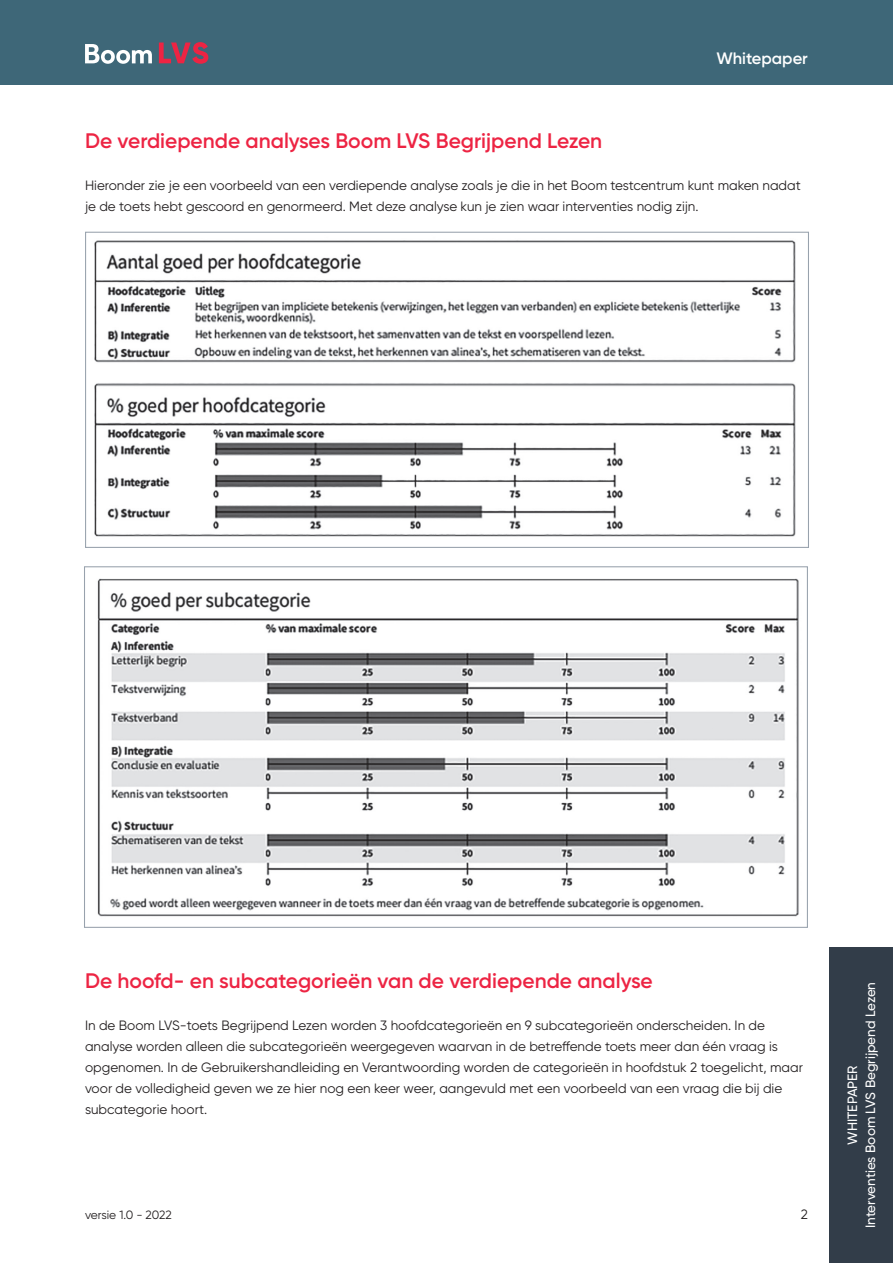
<style>
.page{position:relative;width:893px;height:1263px;background:#fff}
.page>*{position:absolute;margin:0;border:0;box-sizing:border-box;transform-origin:0 0}
.t1{font:600 21px "Gilroy";color:#ed2443}
.t2{font:600 16.5px "Gilroy";color:#fff}
.t3{font:13.5px/21px "Gilroy";color:#231f20}
.t4{font:500 13.5px/18px "Gilroy";color:#fff;text-align:center}
.t5{font:12px "Gilroy";letter-spacing:-.01em;color:#231f20}
</style>
<div class="page">
<div style="left:0;top:0;width:893px;height:85px;background:#3e6778"></div>
<img style="left:94px;top:240px;width:702px;height:297px">
<img style="left:97px;top:578px;width:702px;height:339px">
<div style="left:829px;top:947px;width:64px;height:316px;background:#323d49"></div>
<svg style="left:85px;top:44px;width:67px;height:20px"></svg>
<svg style="left:159px;top:42px;width:49px;height:22px"></svg>
<p class="t2" style="left:717px;top:48px;width:93px">Whitepaper</p>
<h1 class="t1" style="left:85px;top:127px;width:519px">De verdiepende analyses Boom LVS Begrijpend Lezen</h1>
<p class="t3" style="left:85px;top:174px;width:717px">Hieronder zie je een voorbeeld van een verdiepende analyse zoals je die in het Boom testcentrum kunt maken nadat je de toets hebt gescoord en genormeerd. Met deze analyse kun je zien waar interventies nodig zijn.</p>
<h1 class="t1" style="left:85px;top:967px;width:569px">De hoofd- en subcategorieën van de verdiepende analyse</h1>
<p class="t3" style="left:85px;top:1014px;width:719px">In de Boom LVS-toets Begrijpend Lezen worden 3 hoofdcategorieën en 9 subcategorieën onderscheiden. In de analyse worden alleen die subcategorieën weergegeven waarvan in de betreffende toets meer dan één vraag is opgenomen. In de Gebruikershandleiding en Verantwoording worden de categorieën in hoofdstuk 2 toegelicht, maar voor de volledigheid geven we ze hier nog een keer weer, aangevuld met een voorbeeld van een vraag die bij die subcategorie hoort.</p>
<p class="t5" style="left:85px;top:1207px;width:88px">versie 1.0 - 2022</p>
<p class="t3" style="left:801px;top:1203px;width:9px">2</p>
<p class="t4" style="left:843px;top:1228px;width:248px;rotate:-90deg">WHITEPAPER<br>Interventies Boom LVS Begrijpend Lezen</p>
</div>
